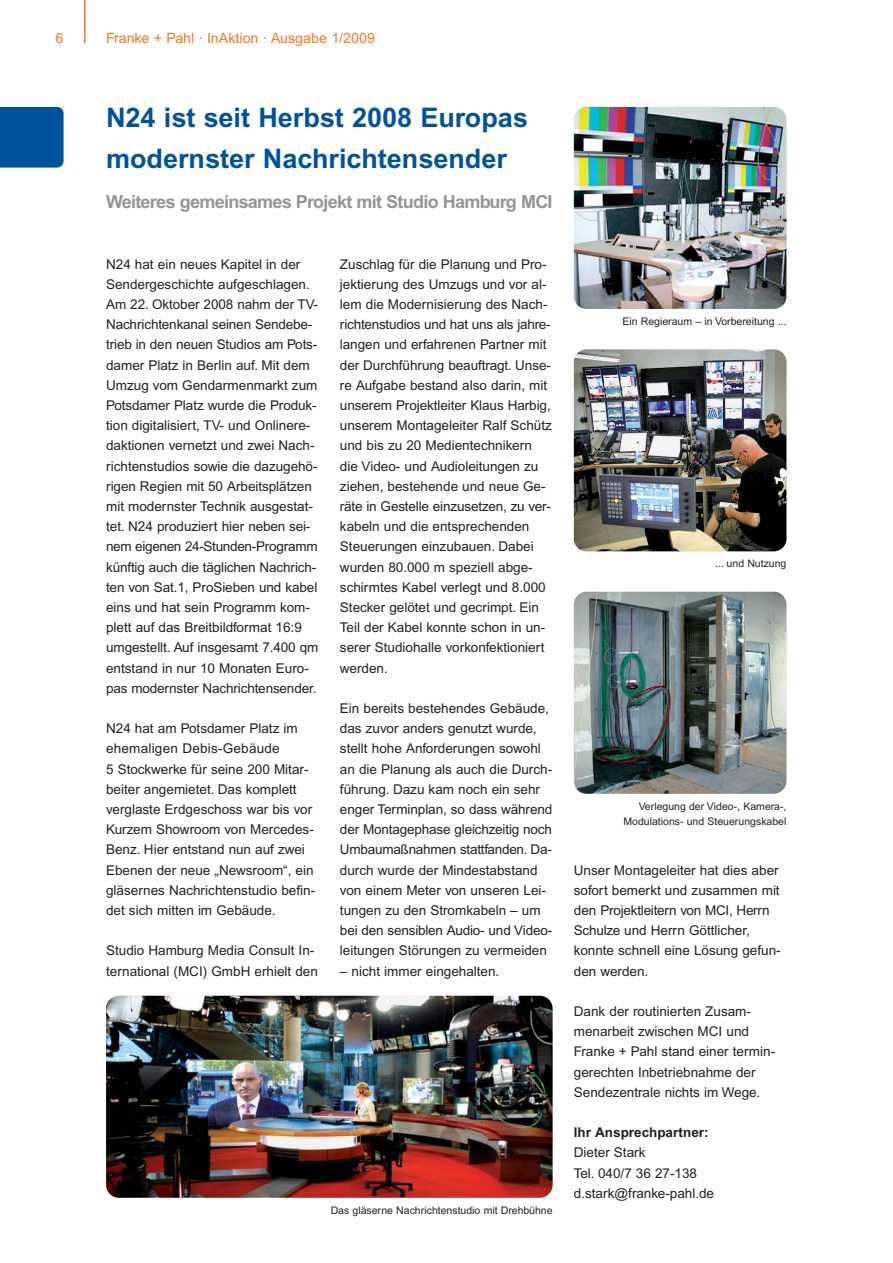
<style>
.page{position:relative;width:893px;height:1263px;background:#fff}
.page>*{position:absolute;margin:0;border:0;box-sizing:border-box;transform-origin:0 0}
.t1{font:700 27px/40.3px "Arial";color:#00529b}
.t2{font:700 18px "Arial";letter-spacing:-.04em;color:#939598}
.t3{font:14.25px "Arial";color:#f47920}
.t4{font:13.5px/20.2px "Arial";color:#231f20}
.t5{font:700 13.5px "Arial";color:#231f20}
.t6{font:10.5px/15px "Arial";color:#231f20;text-align:right}
</style>
<div class="page">
<hr style="left:84px;top:1px;width:2px;height:42px;background:#f47920">
<div style="left:0;top:107px;width:64px;height:61px;background:#00529b"></div>
<img style="left:574px;top:349px;width:212px;height:202px;border-radius:13px">
<img style="left:574px;top:592px;width:212px;height:202px;border-radius:13px">
<img style="left:106px;top:996px;width:447px;height:202px;border-radius:13px">
<img style="left:574px;top:107px;width:212px;height:202px;border-radius:13px">
<p class="t3" style="left:56px;top:33px;width:9px">6</p>
<p class="t3" style="left:106px;top:33px;width:270px">Franke + Pahl · InAktion · Ausgabe 1/2009</p>
<h1 class="t1" style="left:106px;top:100px;width:423px">N24 ist seit Herbst 2008 Europas modernster Nachrichtensender</h1>
<h2 class="t2" style="left:106px;top:195px;width:448px">Weiteres gemeinsames Projekt mit Studio Hamburg MCI</h2>
<p class="t4" style="left:106px;top:255px;width:214px">N24 hat ein neues Kapitel in der Sendergeschichte aufgeschlagen.<br>Am 22. Oktober 2008 nahm der TV-Nachrichtenkanal seinen Sendebe&shy;trieb in den neuen Studios am Pots&shy;damer Platz in Berlin auf. Mit dem Umzug vom Gendarmenmarkt zum Potsdamer Platz wurde die Produk&shy;tion digitalisiert, TV- und Onlinere&shy;daktionen vernetzt und zwei Nach&shy;richtenstudios sowie die dazugehö&shy;rigen Regien mit 50 Arbeitsplätzen mit modernster Technik ausgestat&shy;tet. N24 produziert hier neben sei&shy;nem eigenen 24-Stunden-Programm künftig auch die täglichen Nachrich&shy;ten von Sat.1, ProSieben und kabel eins und hat sein Programm kom&shy;plett auf das Breitbildformat 16:9 umgestellt. Auf insgesamt 7.400 qm entstand in nur 10 Monaten Euro&shy;pas modernster Nachrichtensender.</p>
<p class="t4" style="left:106px;top:719px;width:211px">N24 hat am Potsdamer Platz im ehemaligen Debis-Gebäude<br>5 Stockwerke für seine 200 Mitar&shy;beiter angemietet. Das komplett verglaste Erdgeschoss war bis vor<br>Kurzem Showroom von Mercedes-<br>Benz. Hier entstand nun auf zwei<br>Ebenen der neue „Newsroom“, ein gläsernes Nachrichtenstudio befin&shy;det sich mitten im Gebäude.</p>
<p class="t4" style="left:106px;top:942px;width:213px">Studio Hamburg Media Consult In&shy;ternational (MCI) GmbH erhielt den</p>
<p class="t4" style="left:340px;top:255px;width:213px">Zuschlag für die Planung und Pro&shy;jektierung des Umzugs und vor al&shy;lem die Modernisierung des Nach&shy;richtenstudios und hat uns als jahre&shy;langen und erfahrenen Partner mit der Durchführung beauftragt. Unse&shy;re Aufgabe bestand also darin, mit unserem Projektleiter Klaus Harbig, unserem Montageleiter Ralf Schütz und bis zu 20 Medientechnikern die Video- und Audioleitungen zu ziehen, bestehende und neue Ge&shy;räte in Gestelle einzusetzen, zu ver&shy;kabeln und die entsprechenden<br>Steuerungen einzubauen. Dabei wurden 80.000 m speziell abge&shy;schirmtes Kabel verlegt und 8.000<br>Stecker gelötet und gecrimpt. Ein<br>Teil der Kabel konnte schon in un&shy;serer Studiohalle vorkonfektioniert werden.</p>
<p class="t4" style="left:340px;top:699px;width:214px">Ein bereits bestehendes Gebäude, das zuvor anders genutzt wurde, stellt hohe Anforderungen sowohl an die Planung als auch die Durch&shy;führung. Dazu kam noch ein sehr enger Terminplan, so dass während der Montagephase gleichzeitig noch Umbaumaßnahmen stattfanden. Da&shy;durch wurde der Mindestabstand von einem Meter von unseren Lei&shy;tungen zu den Stromkabeln – um bei den sensiblen Audio- und Video&shy;leitungen Störungen zu vermeiden</p>
<p class="t4" style="left:340px;top:962px;width:161px">– nicht immer eingehalten.</p>
<p class="t6" style="left:331px;top:1203px;width:223px">Das gläserne Nachrichtenstudio mit Drehbühne</p>
<p class="t6" style="left:622px;top:315px;width:165px">Ein Regieraum – in Vorbereitung ...</p>
<p class="t6" style="left:715px;top:557px;width:73px">... und Nutzung</p>
<p class="t6" style="left:623px;top:799px;width:164px">Verlegung der Video-, Kamera-,<br>Modulations- und Steuerungskabel</p>
<p class="t4" style="left:574px;top:861px;width:208px">Unser Montageleiter hat dies aber sofort bemerkt und zusammen mit den Projektleitern von MCI, Herrn<br>Schulze und Herrn Göttlicher, konnte schnell eine Lösung gefun&shy;den werden.</p>
<p class="t4" style="left:574px;top:1002px;width:203px">Dank der routinierten Zusam&shy;menarbeit zwischen MCI und<br>Franke + Pahl stand einer termin&shy;gerechten Inbetriebnahme der<br>Sendezentrale nichts im Wege.</p>
<p class="t5" style="left:574px;top:1127px;width:136px">Ihr Ansprechpartner:</p>
<p class="t4" style="left:574px;top:1144px;width:142px">Dieter Stark<br>Tel. 040/7 36 27-138 d.stark@franke-pahl.de</p>
</div>
